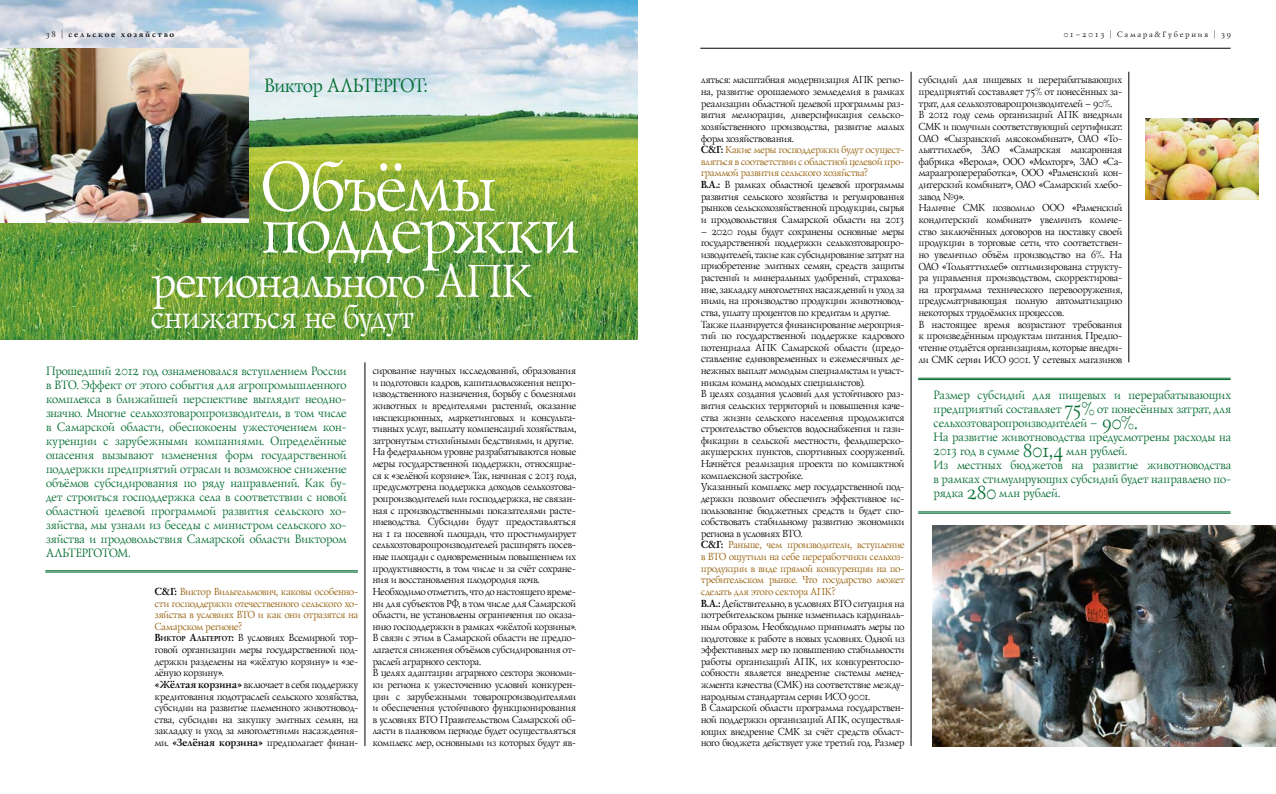
<style>
.page{position:relative;width:1276px;height:794px;background:#fff}
.page>*{position:absolute;margin:0;border:0;box-sizing:border-box;transform-origin:0 0}
.t1{font:72px "Lazurski Exp Od CTT";letter-spacing:-.035em;color:#fff;scale:.95 1}
.t2{font:72px "Lazurski Exp Od CTT";letter-spacing:-.015em;color:#fff;scale:.95 1}
.t3{font:48px "Lazurski Exp Od CTT";letter-spacing:-.015em;color:#fff;scale:.95 1}
.t4{font:34px "Lazurski Exp Od CTT";letter-spacing:-.01em;color:#fff;scale:.95 1}
.t5{font:20px "Lazurski Exp Od CTT";letter-spacing:-.005em;color:#006b2f;scale:.95 1}
.t6{font:12.5px/14px "Lazurski Exp Od CTT";letter-spacing:.005em;color:#006b2f;scale:.96 1}
.t7{font:10.5px/11.6px "Lazurski Exp Od CTT";letter-spacing:-.01em;color:#000;scale:.96 1}
.t8{font:8px "Lazurski Exp Od CTT";letter-spacing:.24em;color:#000}
.t9{font:700 8px "Lazurski C";letter-spacing:.24em;color:#000}
.s1{font-family:"Lazurski Exp Od CTT";font-weight:400}
.s2{font-family:"Lazurski C";font-weight:700}
.s3{color:#945c06}
.s4{font-family:"Lazurski C";font-weight:700;font-size:7.3px}
.s5{font-size:19px}
</style>
<div class="page">
<img style="left:0;top:0;width:638px;height:339px">
<hr style="left:700px;top:48px;width:530px;height:1px;background:#000">
<hr style="left:911px;top:72px;width:1px;height:674px;background:#000">
<hr style="left:1128px;top:72px;width:1px;height:290px;background:#000">
<hr style="left:918px;top:378px;width:312px;height:1px;background:#006b2f">
<hr style="left:918px;top:379px;width:312px;height:1px;background:#006b2f">
<hr style="left:918px;top:511px;width:312px;height:1px;background:#006b2f">
<hr style="left:918px;top:513px;width:312px;height:1px;background:#006b2f">
<hr style="left:365px;top:362px;width:1px;height:384px;background:#000">
<img style="left:0;top:48px;width:249px;height:175px">
<hr style="left:45px;top:570px;width:313px;height:1px;background:#006b2f">
<hr style="left:45px;top:572px;width:313px;height:1px;background:#006b2f">
<img style="left:933px;top:525px;width:343px;height:221px">
<img style="left:1145px;top:118px;width:114px;height:82px">
<p class="t9" style="left:45px;top:29px;width:130px"><span class="s1">38 |</span> cельское хозяйство</p>
<h3 class="t5" style="left:263px;top:72px;width:137px">Виктор Альтергот</h3>
<h3 class="t5" style="left:423px;top:72px;width:4px">:</h3>
<h1 class="t2" style="left:257px;top:138px;width:249px">Объёмы</h1>
<h1 class="t1" style="left:257px;top:180px;width:336px">поддержки</h1>
<h2 class="t3" style="left:149px;top:249px;width:401px">регионального АПК</h2>
<h3 class="t4" style="left:149px;top:294px;width:278px">снижаться не будут</h3>
<p class="t7" style="left:372px;top:364px;width:214px">сирование научных исследований, образования и подготовки кадров, капиталовложения непро&shy;изводственного назначения, борьбу с болезнями животных и вредителями растений, оказание инспекционных, маркетинговых и консульта&shy;тивных услуг, выплату компенсаций хозяйствам, затронутым стихийными бедствиями, и другие.<br>На федеральном уровне разрабатываются новые меры государственной поддержки, относящие&shy;ся к «зелёной корзине». Так, начиная с 2013 года, предусмотрена поддержка доходов сельхозтова&shy;ропроизводителей или господдержка, не связан&shy;ная с производственными показателями расте&shy;ниеводства. Субсидии будут предоставляться на 1 га посевной площади, что простимулирует сельхозтоваропроизводителей расширять посев&shy;ные площади с одновременным повышением их продуктивности, в том числе и за счёт сохране&shy;ния и восстановления плодородия почв.<br>Необходимо отметить, что до настоящего време&shy;ни для субъектов РФ, в том числе для Самарской области, не установлены ограничения по оказа&shy;нию господдержки в рамках «жёлтой корзины».<br>В связи с этим в Самарской области не предпо&shy;лагается снижения объёмов субсидирования от&shy;раслей аграрного сектора.<br>В целях адаптации аграрного сектора экономи&shy;ки региона к ужесточению условий конкурен&shy;ции с зарубежными товаропроизводителями и обеспечения устойчивого функционирования в условиях ВТО Правительством Самарской об&shy;ласти в плановом периоде будет осуществляться комплекс мер, основными из которых будут яв-</p>
<p class="t6" style="left:45px;top:363px;width:315px;text-align:justify">Прошедший 2012 год ознаменовался вступлением России в ВТО. Эффект от этого события для агропромышленного комплекса в ближайшей перспективе выглядит неодно&shy;значно. Многие сельхозтоваропроизводители, в том числе в Самарской области, обеспокоены ужесточением кон&shy;куренции с зарубежными компаниями. Определённые опасения вызывают изменения форм государственной поддержки предприятий отрасли и возможное снижение объёмов субсидирования по ряду направлений. Как бу&shy;дет строиться господдержка села в соответствии с новой областной целевой программой развития сельского хо&shy;зяйства, мы узнали из беседы с министром сельского хо&shy;зяйства и продовольствия Самарской области Виктором Альтерготом</p>
<p class="t6" style="left:128px;top:545px;width:3px">.</p>
<p class="t7" style="left:154px;top:585px;width:214px"><span class="s2">С&amp;Г:</span> <span class="s3">Виктор Вильгельмович, каковы особенно&shy;сти господдержки отечественного сельского хо&shy;зяйства в условиях ВТО и как они отразятся на Самарском регионе?<br></span><span class="s2">В</span><span class="s4">иктор</span> <span class="s2">А</span><span class="s4">льтергот</span><span class="s2">:</span> В условиях Всемирной тор&shy;говой организации меры государственной под&shy;держки разделены на «жёлтую корзину» и «зе&shy;лёную корзину».<br><span class="s2">«Жёлтая корзина»</span> включает в себя поддержку кредитования подотраслей сельского хозяйства, субсидии на развитие племенного животновод&shy;ства, субсидии на закупку элитных семян, на закладку и уход за многолетними насаждения&shy;ми. <span class="s2">«Зелёная корзина»</span> предполагает финан-</p>
<p class="t8" style="left:1063px;top:29px;width:169px">01–2013 | Самара&amp;Губерния | 39</p>
<p class="t7" style="left:700px;top:74px;width:214px">ляться: масштабная модернизация АПК регио&shy;на, развитие орошаемого земледелия в рамках реализации областной целевой программы раз&shy;вития мелиорации, диверсификация сельско&shy;хозяйственного производства, развитие малых форм хозяйствования.<br><span class="s2">С&amp;Г:</span> <span class="s3">Какие меры господдержки будут осущест&shy;вляться в соответствии с областной целевой про&shy;граммой развития сельского хозяйства?<br></span><span class="s2">В.А.:</span> В рамках областной целевой программы развития сельского хозяйства и регулирования рынков сельскохозяйственной продукции, сырья и продовольствия Самарской области на 2013</p>
<p class="t7" style="left:700px;top:225px;width:214px">– 2020 годы будут сохранены основные меры государственной поддержки сельхозтоваропро&shy;изводителей, такие как субсидирование затрат на приобретение элитных семян, средств защиты растений и минеральных удобрений, страхова&shy;ние, закладку многолетних насаждений и уход за ними, на производство продукции животновод&shy;ства, уплату процентов по кредитам и другие.<br>Также планируется финансирование мероприя&shy;тий по государственной поддержке кадрового потенциала АПК Самарской области (предо&shy;ставление единовременных и ежемесячных де&shy;нежных выплат молодым специалистам и участ&shy;никам команд молодых специалистов).<br>В целях создания условий для устойчивого раз&shy;вития сельских территорий и повышения каче&shy;ства жизни сельского населения продолжится строительство объектов водоснабжения и гази&shy;фикации в сельской местности, фельдшерско&shy;акушерских пунктов, спортивных сооружений.<br>Начнётся реализация проекта по компактной комплексной застройке.<br>Указанный комплекс мер государственной под&shy;держки позволит обеспечить эффективное ис&shy;пользование бюджетных средств и будет спо&shy;собствовать стабильному развитию экономики региона в условиях ВТО.<br><span class="s2">С&amp;Г:</span> <span class="s3">Раньше, чем производители, вступление в ВТО ощутили на себе переработчики сельхоз&shy;продукции в виде прямой конкуренции на по&shy;требительском рынке. Что государство может сделать для этого сектора АПК?<br></span><span class="s2">В.А.:</span> Действительно, в условиях ВТО ситуация на потребительском рынке изменилась кардиналь&shy;ным образом. Необходимо принимать меры по подготовке к работе в новых условиях. Одной из эффективных мер по повышению стабильности работы организаций АПК, их конкурентоспо&shy;собности является внедрение системы менед&shy;жмента качества (СМК) на соответствие между&shy;народным стандартам серии ИСО 9001.<br>В Самарской области программа государствен&shy;ной поддержки организаций АПК, осуществля&shy;ющих внедрение СМК за счёт средств област&shy;ного бюджета действует уже третий год. Размер</p>
<p class="t7" style="left:918px;top:74px;width:214px">субсидий для пищевых и перерабатывающих предприятий составляет 75% от понесённых за&shy;трат, для сельхозтоваропроизводителей – 90%.<br>В 2012 году семь организаций АПК внедрили СМК и получили соответствующий сертификат:<br>ОАО «Сызранский мясокомбинат», ОАО «То&shy;льяттихлеб», ЗАО «Самарская макаронная фабрика «Верола», ООО «Молторг», ЗАО «Са&shy;мараагропереработка», ООО «Раменский кон&shy;дитерский комбинат», ОАО «Самарский хлебо&shy;завод №9».<br>Наличие СМК позволило ООО «Раменский кондитерский комбинат» увеличить количе&shy;ство заключённых договоров на поставку своей продукции в торговые сети, что соответствен&shy;но увеличило объём производство на 6%. На ОАО «Тольяттихлеб» оптимизирована структу&shy;ра управления производством, скорректирова&shy;на программа технического перевооружения, предусматривающая полную автоматизацию некоторых трудоёмких процессов.<br>В настоящее время возрастают требования к произведённым продуктам питания. Предпо&shy;чтение отдаётся организациям, которые внедри&shy;ли СМК серии ИСО 9001. У сетевых магазинов</p>
<p class="t6" style="left:933px;top:387px;width:312px">Размер субсидий для пищевых и перерабатывающих предприятий составляет <span class="s5">75%</span> от понесённых затрат, для сельхозтоваропроизводителей – <span class="s5">90%.<br></span>На развитие животноводства предусмотрены расходы на 2013 год в сумме <span class="s5">801,4</span> млн рублей.<br>Из местных бюджетов на развитие животноводства в рамках стимулирующих субсидий будет направлено по&shy;рядка <span class="s5">280</span> млн рублей.</p>
</div>
